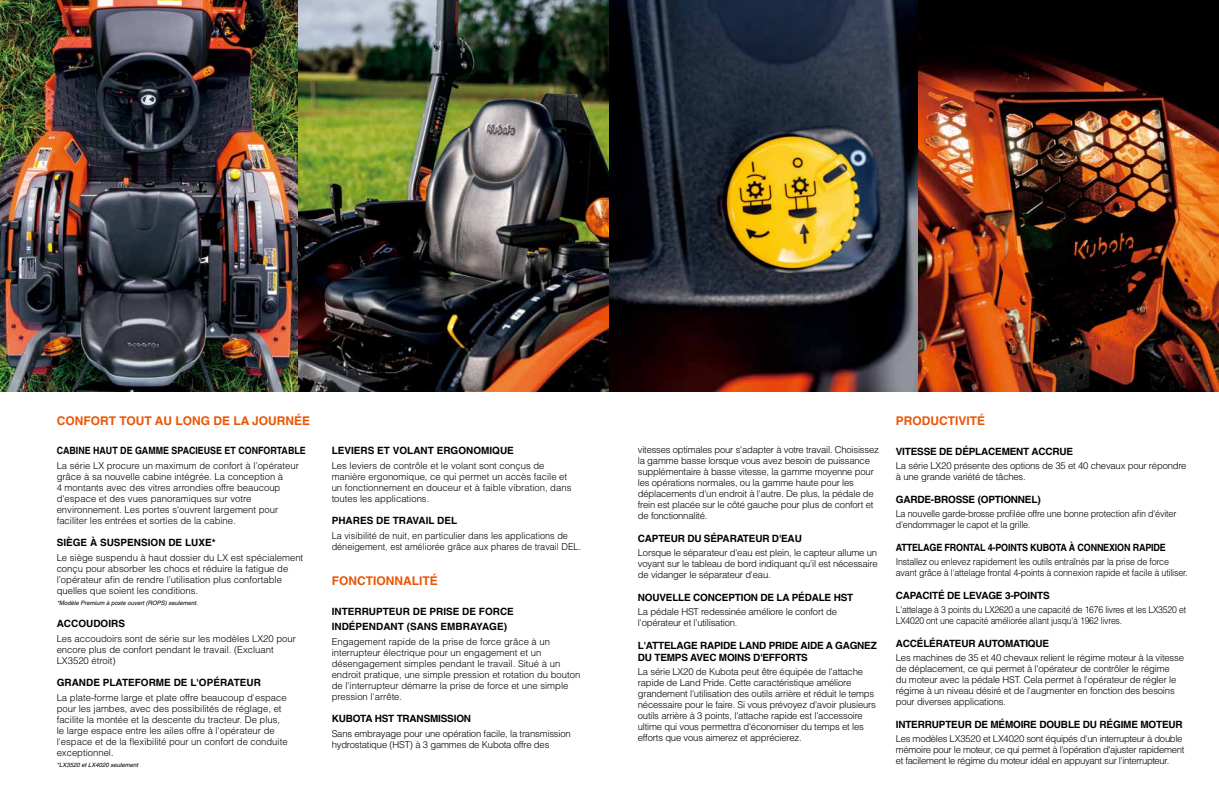
<style>
.page{position:relative;width:1219px;height:794px;background:#fff}
.page>*{position:absolute;margin:0;border:0;box-sizing:border-box;transform-origin:0 0}
.t1{font:700 12px "Helvetica";color:#ea5504}
.t2{font:700 10px/12px "Helvetica";letter-spacing:-.02em;color:#000}
.t3{font:700 10px/15px "Helvetica";color:#000}
.t4{font:700 10px "Helvetica";letter-spacing:-.02em;color:#000;scale:.9 1}
.t5{font:700 10px "Helvetica";color:#000;scale:.89 1}
.t6{font:300 9.5px/11px "Helvetica";letter-spacing:-.02em;color:#000}
.t7{font:300 9.5px/11px "Helvetica";color:#000}
.t8{font:300 9.5px/11px "Helvetica";letter-spacing:-.02em;color:#000;scale:.94 1}
.t9{font:300 9.5px/11px "Helvetica";letter-spacing:-.02em;color:#000;scale:.91 1}
.t10{font:300 9.5px/11px "Helvetica";color:#000;scale:.96 1}
.t11{font:300 9.5px/11px "Helvetica";letter-spacing:-.02em;color:#000;scale:.95 1}
.t12{font:italic 6px "Helvetica";color:#000}
</style>
<div class="page">
<img style="left:917px;top:0;width:302px;height:391px">
<img style="left:0;top:0;width:917px;height:391px">
<p class="t1" style="left:57px;top:413px;width:255px">CONFORT TOUT AU LONG DE LA JOURNÉE</p>
<p class="t5" style="left:57px;top:444px;width:281px">CABINE HAUT DE GAMME SPACIEUSE ET CONFORTABLE</p>
<p class="t7" style="left:57px;top:459px;width:244px">La série LX procure un maximum de confort à l’opérateur grâce à sa nouvelle cabine intégrée. La conception à<br>4 montants avec des vitres arrondies offre beaucoup d'espace et des vues panoramiques sur votre environnement. Les portes s'ouvrent largement pour faciliter les entrées et sorties de la cabine.</p>
<p class="t3" style="left:57px;top:535px;width:160px">SIÈGE À SUSPENSION DE LUXE*</p>
<p class="t7" style="left:57px;top:551px;width:248px">Le siège suspendu à haut dossier du LX est spécialement conçu pour absorber les chocs et réduire la fatigue de l’opérateur afin de rendre l’utilisation plus confortable quelles que soient les conditions.</p>
<p class="t12" style="left:57px;top:599px;width:143px">*Modèle Premium à poste ouvert (ROPS) seulement.</p>
<p class="t3" style="left:57px;top:616px;width:70px">ACCOUDOIRS</p>
<p class="t7" style="left:57px;top:632px;width:241px">Les accoudoirs sont de série sur les modèles LX20 pour encore plus de confort pendant le travail. (Excluant<br>LX3520 étroit)</p>
<p class="t3" style="left:57px;top:675px;width:206px">GRANDE PLATEFORME DE L'OPÉRATEUR</p>
<p class="t7" style="left:57px;top:691px;width:232px">La plate-forme large et plate offre beaucoup d'espace pour les jambes, avec des possibilités de réglage, et facilite la montée et la descente du tracteur. De plus, le large espace entre les ailes offre à l'opérateur de l'espace et de la flexibilité pour un confort de conduite exceptionnel.</p>
<p class="t12" style="left:57px;top:761px;width:83px">*LX3520 et LX4020 seulement</p>
<p class="t3" style="left:332px;top:443px;width:184px">LEVIERS ET VOLANT ERGONOMIQUE</p>
<p class="t7" style="left:332px;top:459px;width:241px">Les leviers de contrôle et le volant sont conçus de manière ergonomique, ce qui permet un accès facile et un fonctionnement en douceur et à faible vibration, dans toutes les applications.</p>
<p class="t3" style="left:332px;top:513px;width:127px">PHARES DE TRAVAIL DEL</p>
<p class="t10" style="left:332px;top:529px;width:261px">La visibilité de nuit, en particulier dans les applications de déneigement, est améliorée grâce aux phares de travail DEL.</p>
<p class="t1" style="left:332px;top:573px;width:107px">FONCTIONNALITÉ</p>
<p class="t3" style="left:332px;top:604px;width:184px">INTERRUPTEUR DE PRISE DE FORCE<br>INDÉPENDANT (SANS EMBRAYAGE)</p>
<p class="t7" style="left:332px;top:636px;width:250px">Engagement rapide de la prise de force grâce à un interrupteur électrique pour un engagement et un désengagement simples pendant le travail. Situé à un endroit pratique, une simple pression et rotation du bouton de l'interrupteur démarre la prise de force et une simple pression l'arrête.</p>
<p class="t2" style="left:332px;top:712px;width:141px">KUBOTA HST TRANSMISSION</p>
<p class="t6" style="left:332px;top:728px;width:241px">Sans embrayage pour une opération facile, la transmission hydrostatique (HST) à 3 gammes de Kubota offre des</p>
<p class="t6" style="left:638px;top:444px;width:243px">vitesses optimales pour s'adapter à votre travail. Choisissez la gamme basse lorsque vous avez besoin de puissance supplémentaire à basse vitesse, la gamme moyenne pour les opérations normales, ou la gamme haute pour les déplacements d'un endroit à l'autre. De plus, la pédale de frein est placée sur le côté gauche pour plus de confort et de fonctionnalité.</p>
<p class="t2" style="left:638px;top:532px;width:166px">CAPTEUR DU SÉPARATEUR D'EAU</p>
<p class="t6" style="left:638px;top:547px;width:241px;text-align:justify">Lorsque le séparateur d'eau est plein, le capteur allume un voyant sur le tableau de bord indiquant qu'il est nécessaire de vidanger le séparateur d'eau.</p>
<p class="t2" style="left:638px;top:591px;width:217px">NOUVELLE CONCEPTION DE LA PÉDALE HST</p>
<p class="t6" style="left:638px;top:606px;width:201px">La pédale HST redessinée améliore le confort de l'opérateur et l'utilisation.</p>
<p class="t2" style="left:638px;top:639px;width:241px">L'ATTELAGE RAPIDE LAND PRIDE AIDE A GAGNEZ<br>DU TEMPS AVEC MOINS D'EFFORTS</p>
<p class="t6" style="left:638px;top:666px;width:240px">La série LX20 de Kubota peut être équipée de l'attache rapide de Land Pride. Cette caractéristique améliore grandement l'utilisation des outils arrière et réduit le temps nécessaire pour le faire. Si vous prévoyez d'avoir plusieurs outils arrière à 3 points, l'attache rapide est l'accessoire ultime qui vous permettra d'économiser du temps et les efforts que vous aimerez et apprécierez.</p>
<p class="t1" style="left:896px;top:413px;width:91px">PRODUCTIVITÉ</p>
<p class="t2" style="left:896px;top:445px;width:179px">VITESSE DE DÉPLACEMENT ACCRUE</p>
<p class="t6" style="left:896px;top:460px;width:292px">La série LX20 présente des options de 35 et 40 chevaux pour répondre à une grande variété de tâches.</p>
<p class="t2" style="left:896px;top:493px;width:146px">GARDE-BROSSE (OPTIONNEL)</p>
<p class="t11" style="left:896px;top:508px;width:297px">La nouvelle garde-brosse profilée offre une bonne protection afin d'éviter d'endommager le capot et la grille.</p>
<p class="t4" style="left:896px;top:541px;width:302px">ATTELAGE FRONTAL 4-POINTS KUBOTA À CONNEXION RAPIDE</p>
<p class="t8" style="left:896px;top:556px;width:312px">Installez ou enlevez rapidement les outils entraînés par la prise de force avant grâce à l'attelage frontal 4-points à connexion rapide et facile à utiliser.</p>
<p class="t2" style="left:896px;top:589px;width:155px">CAPACITÉ DE LEVAGE 3-POINTS</p>
<p class="t9" style="left:896px;top:604px;width:320px">L'attelage à 3 points du LX2620 a une capacité de 1676 livres et les LX3520 et<br>LX4020 ont une capacité améliorée allant jusqu'à 1962 livres.</p>
<p class="t2" style="left:896px;top:637px;width:155px">ACCÉLÉRATEUR AUTOMATIQUE</p>
<p class="t6" style="left:896px;top:652px;width:290px">Les machines de 35 et 40 chevaux relient le régime moteur à la vitesse de déplacement, ce qui permet à l'opérateur de contrôler le régime<br>du moteur avec la pédale HST. Cela permet à l'opérateur de régler le régime à un niveau désiré et de l'augmenter en fonction des besoins pour diverses applications.</p>
<p class="t2" style="left:896px;top:718px;width:288px">INTERRUPTEUR DE MÉMOIRE DOUBLE DU RÉGIME MOTEUR</p>
<p class="t6" style="left:896px;top:733px;width:290px">Les modèles LX3520 et LX4020 sont équipés d'un interrupteur à double mémoire pour le moteur, ce qui permet à l'opération d'ajuster rapidement et facilement le régime du moteur idéal en appuyant sur l'interrupteur.</p>
</div>
